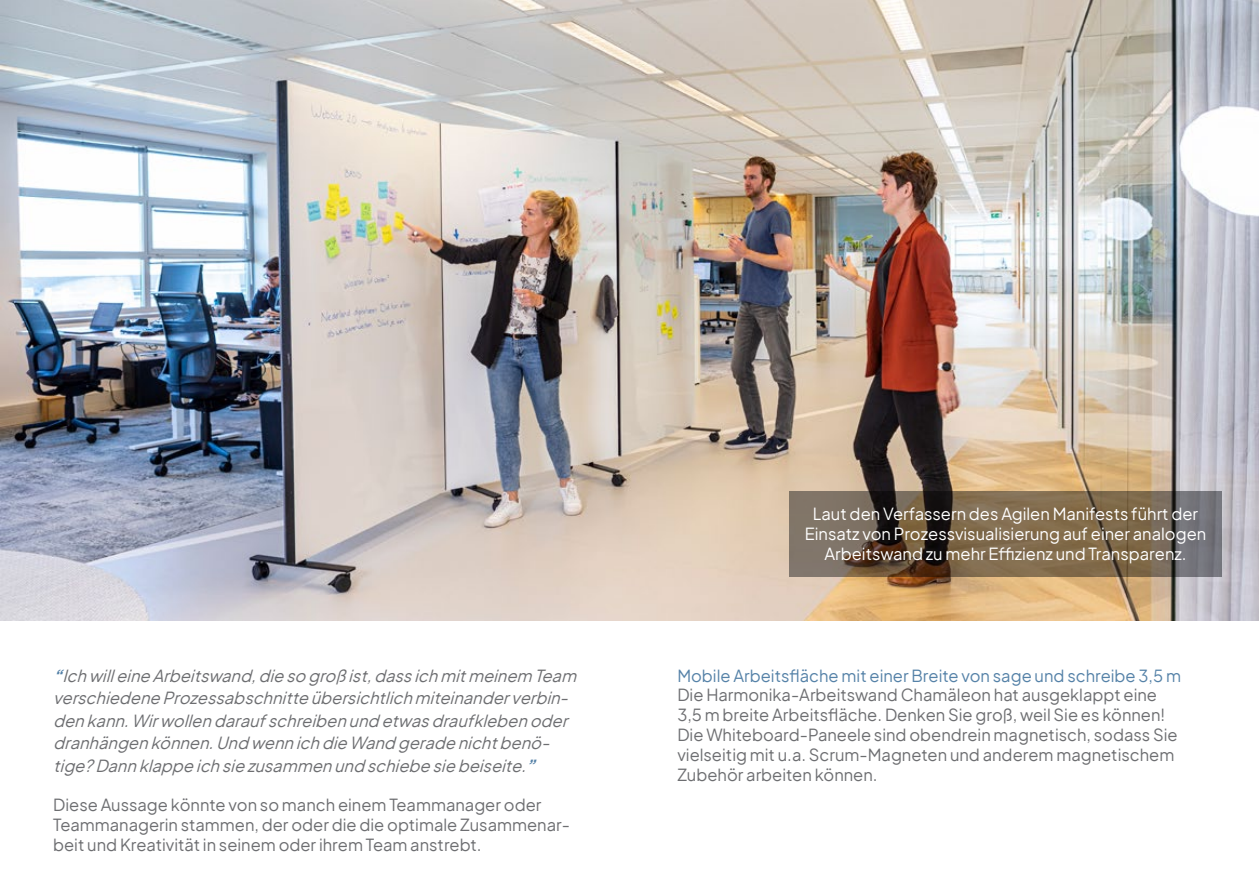
<style>
.page{position:relative;width:1259px;height:893px;background:#fff}
.page>*{position:absolute;margin:0;border:0;box-sizing:border-box;transform-origin:0 0}
.t1{font:16.5px/19.8px "Plus Jakarta Sans";color:#6d6e71}
.t2{font:italic 16.5px/22.5px "Plus Jakarta Sans";color:#6d6e71}
.t3{font:16.5px/19.8px "Plus Jakarta Sans";color:#fff;text-align:center}
.t4{font:16.5px "Plus Jakarta Sans";color:#5582a8}
.s1{font-weight:700;color:#5582a8}
</style>
<div class="page">
<img style="left:0;top:0;width:1259px;height:621px">
<svg style="left:789px;top:491px;width:432px;height:85px;background:#71614e"></svg>
<p class="t2" style="left:53px;top:663px;width:531px"><span class="s1">“</span>IchwilleineArbeitswand,diesogroßist,dassichmitmeinem Team verschiedeneProzessabschnitteübersichtlichmiteinanderverbin&shy;denkann.Wirwollendaraufschreibenundetwasdraufklebenoder dranhängenkönnen.UndwennichdieWandgeradenichtbenö&shy;tige?Dannklappeichsiezusammenundschiebesiebeiseite.<span class="s1">”</span></p>
<p class="t1" style="left:53px;top:794px;width:518px">Diese Aussage könnte von so manch einem Teammanager oder<br>Teammanagerin stammen, der oder die die optimale Zusammenar&shy;beit und Kreativität in seinem oder ihrem Team anstrebt.</p>
<p class="t3" style="left:804px;top:503px;width:403px">Laut den Verfassern des Agilen Manifests führt der<br>Einsatz von Prozessvisualisierung auf einer analogen<br>Arbeitswand zu mehr Effizienz und Transparenz.</p>
<p class="t4" style="left:677px;top:662px;width:505px">Mobile Arbeitsfläche mit einer Breite von sage und schreibe 3,5 m</p>
<p class="t1" style="left:677px;top:684px;width:502px">Die Harmonika-Arbeitswand Chamäleon hat ausgeklappt eine 3,5 m breite Arbeitsfläche. Denken Sie groß, weil Sie es können!<br>Die Whiteboard-Paneele sind obendrein magnetisch, sodass Sie vielseitig mit u.a. Scrum-Magneten und anderem magnetischem Zubehör arbeiten können.</p>
</div>
